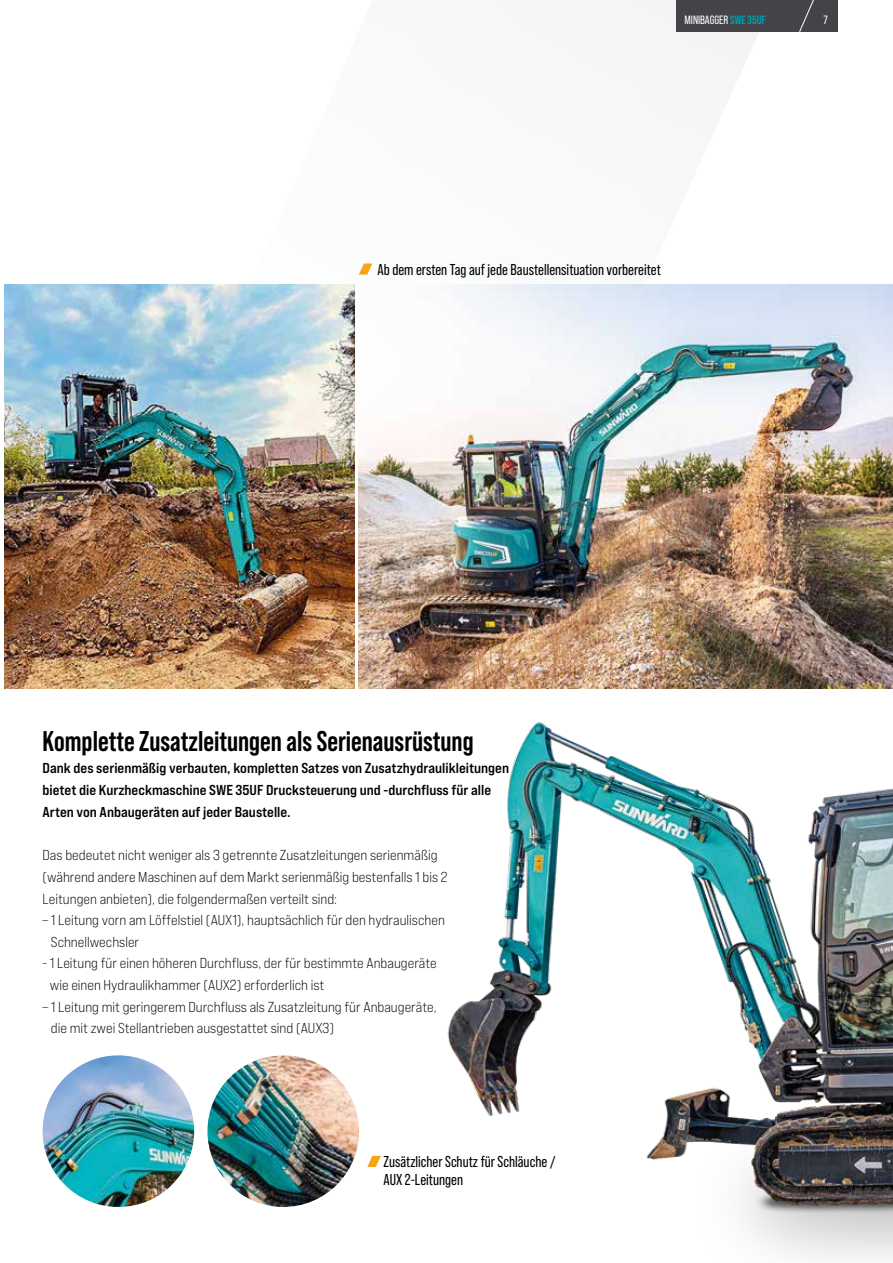
<style>
.page{position:relative;width:893px;height:1263px;background:#fff}
.page>*{position:absolute;margin:0;border:0;box-sizing:border-box;transform-origin:0 0}
.t1{font:700 28.5px "Bebas Neue Pro";color:#000}
.t2{font:15.75px/18px "Bebas Neue Pro";color:#000}
.t3{font:14.4px/21.6px "Bebas Neue Pro Exp Bk";color:#000}
.t4{font:14.4px/21.9px "Bebas Neue Pro Exp Bd";color:#000}
.t5{font:12px "Bebas Neue Pro";color:#fff}
.s1{font-weight:700;color:#009eb0}
</style>
<div class="page">
<svg style="left:106px;top:0;width:675px;height:627px"></svg>
<div style="left:676px;top:0;width:162px;height:31px;background:#454348"></div>
<svg style="left:799px;top:0;width:23px;height:32px"></svg>
<img style="left:359px;top:285px;width:534px;height:404px">
<img style="left:333px;top:722px;width:560px;height:537px">
<svg style="left:367px;top:1156px;width:14px;height:11px"></svg>
<img style="left:4px;top:285px;width:350px;height:403px">
<svg style="left:359px;top:263px;width:13px;height:12px"></svg>
<img style="left:207px;top:1055px;width:152px;height:152px;border-radius:76px">
<img style="left:43px;top:1055px;width:151px;height:152px;border-radius:76px">
<p class="t5" style="left:685px;top:14px;width:82px">MINIBAGGER <span class="s1">SWE 35UF</span></p>
<p class="t5" style="left:824px;top:13px;width:6px">7</p>
<p class="t2" style="left:377px;top:260px;width:285px">Ab dem ersten Tag auf jede Baustellensituation vorbereitet</p>
<h1 class="t1" style="left:43px;top:725px;width:433px">Komplette Zusatzleitungen als Serienausrüstung</h1>
<p class="t4" style="left:43px;top:757px;width:468px">Dank des serienmäßig verbauten, kompletten Satzes von Zusatzhydraulikleitungen bietet die Kurzheckmaschine SWE 35UF Drucksteuerung und -durchfluss für alle<br>Arten von Anbaugeräten auf jeder Baustelle.</p>
<p class="t3" style="left:43px;top:844px;width:406px">Das bedeutet nicht weniger als 3 getrennte Zusatzleitungen serienmäßig (während andere Maschinen auf dem Markt serienmäßig bestenfalls 1 bis 2<br>Leitungen anbieten), die folgendermaßen verteilt sind:</p>
<p class="t3" style="left:51px;top:909px;width:395px;text-indent:-8px">– 1 Leitung vorn am Löffelstiel (AUX1), hauptsächlich für den hydraulischen<br>Schnellwechsler</p>
<p class="t3" style="left:50px;top:952px;width:388px;text-indent:-7px">- 1 Leitung für einen höheren Durchfluss, der für bestimmte Anbaugeräte wie einen Hydraulikhammer (AUX2) erforderlich ist</p>
<p class="t3" style="left:51px;top:995px;width:387px;text-indent:-8px">– 1 Leitung mit geringerem Durchfluss als Zusatzleitung für Anbaugeräte, die mit zwei Stellantrieben ausgestattet sind (AUX3)</p>
<p class="t2" style="left:383px;top:1152px;width:174px">Zusätzlicher Schutz für Schläuche /<br>AUX 2-Leitungen</p>
</div>
